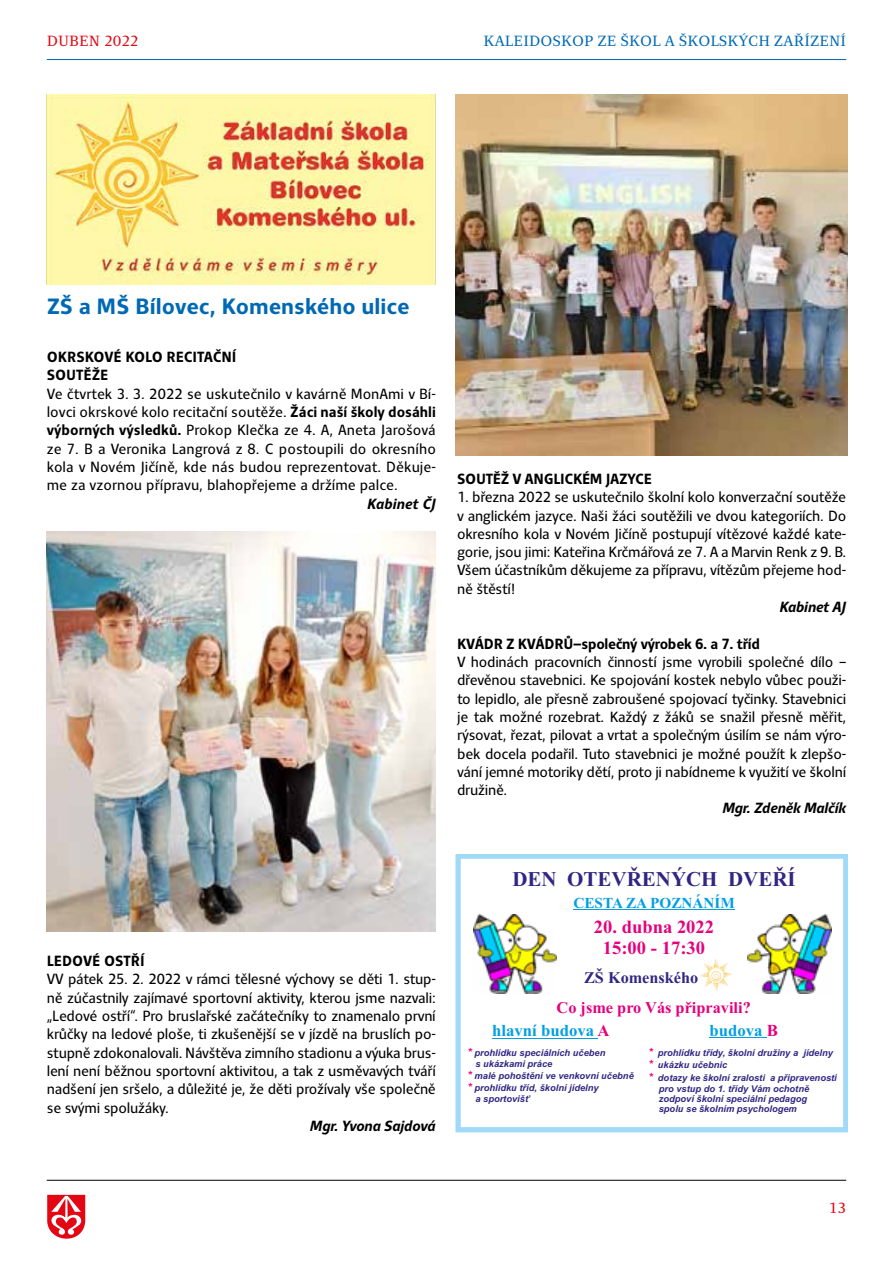
<style>
.page{position:relative;width:893px;height:1263px;background:#fff}
.page>*{position:absolute;margin:0;border:0;box-sizing:border-box;transform-origin:0 0}
.t1{font:700 22.5px "Clara Sans";color:#0069b4}
.t2{font:700 21px "Times New Roman";color:#312783}
.t3{font:700 18.6px/20.5px "Times New Roman";color:#e6007d;text-align:center}
.t4{font:700 16.8px "Times New Roman";color:#009fe3}
.t5{font:700 16.35px "Times New Roman";color:#e6007d}
.t6{font:700 16.35px "Times New Roman";color:#312783}
.t7{font:700 15.3px "Times New Roman";color:#009fe3}
.t8{font:15px/18.3px "Clara Sans";letter-spacing:-.02em;color:#000;text-align:justify;scale:.95 1}
.t9{font:700 15px "Clara Sans";letter-spacing:-.02em;color:#000;scale:.95 1}
.t10{font:italic 700 15px "Clara Sans";letter-spacing:-.02em;color:#000;scale:.95 1}
.t11{font:700 15px/18.3px "Clara Sans";color:#000;scale:.95 1}
.t12{font:15px "Clara Serif";color:#0069b4}
.t13{font:15px "Clara Serif";color:#e30613}
.t14{font:italic 700 15px "Clara Sans";color:#000;scale:.95 1}
.t15{font:italic 700 9.3px/12.5px "Arial";color:#312783}
.s1{font-weight:700}
.s2{font-size:11.1px;color:#e6007d}
.s3{color:#e6007d}
</style>
<div class="page">
<hr style="left:47px;top:1180px;width:799px;height:1px;background:#000">
<svg style="left:47px;top:1195px;width:38px;height:44px"></svg>
<hr style="left:47px;top:59px;width:799px;height:1px;background:#0069b4">
<img style="left:47px;top:95px;width:389px;height:190px">
<img style="left:47px;top:531px;width:389px;height:400px">
<img style="left:455px;top:95px;width:393px;height:360px">
<svg style="left:455px;top:855px;width:393px;height:277px"></svg>
<img style="left:696px;top:957px;width:38px;height:38px">
<hr style="left:492px;top:1038px;width:105px;height:1px;background:#009fe3">
<hr style="left:709px;top:1037px;width:58px;height:1px;background:#009fe3">
<hr style="left:573px;top:909px;width:162px;height:1px;background:#009fe3">
<img style="left:474px;top:914px;width:83px;height:79px">
<img style="left:748px;top:914px;width:83px;height:80px">
<p class="t13" style="left:47px;top:33px;width:93px">DUBEN 2022</p>
<p class="t12" style="left:483px;top:33px;width:364px">KALEIDOSKOP ZE ŠKOL A ŠKOLSKÝCH ZAŘÍZENÍ</p>
<h1 class="t1" style="left:47px;top:294px;width:364px">ZŠ a MŠ Bílovec, Komenského ulice</h1>
<p class="t11" style="left:47px;top:348px;width:201px">OKRSKOVÉ KOLO RECITAČNÍ<br>SOUTĚŽE</p>
<p class="t8" style="left:47px;top:385px;width:411px">Ve čtvrtek 3. 3. 2022 se uskutečnilo v kavárně MonAmi v Bí&shy;lovci okrskové kolo recitační soutěže. <span class="s1">Žáci naší školy dosáhli výborných výsledků.</span> Prokop Klečka ze 4. A, Aneta Jarošová ze 7. B a Veronika Langrová z 8. C postoupili do okresního kola v Novém Jičíně, kde nás budou reprezentovat. Děkuje&shy;me za vzornou přípravu, blahopřejeme a držíme palce.</p>
<p class="t14" style="left:367px;top:495px;width:74px">Kabinet ČJ</p>
<p class="t11" style="left:47px;top:952px;width:105px">LEDOVÉ OSTŘÍ</p>
<p class="t8" style="left:47px;top:970px;width:411px">VV pátek 25. 2. 2022 v rámci tělesné výchovy se děti 1. stup&shy;ně zúčastnily zajímavé sportovní aktivity, kterou jsme nazvali: „Ledové ostří“. Pro bruslařské začátečníky to znamenalo první krůčky na ledové ploše, ti zkušenější se v jízdě na bruslích po&shy;stupně zdokonalovali. Návštěva zimního stadionu a výuka brus&shy;lení není běžnou sportovní aktivitou, a tak z usměvavých tváří nadšení jen sršelo, a důležité je, že děti prožívaly vše společně se svými spolužáky.</p>
<p class="t10" style="left:310px;top:1117px;width:134px">Mgr. Yvona Sajdová</p>
<p class="t9" style="left:457px;top:470px;width:206px">SOUTĚŽ V ANGLICKÉM JAZYCE</p>
<p class="t8" style="left:457px;top:488px;width:411px">1. března 2022 se uskutečnilo školní kolo konverzační soutěže v anglickém jazyce. Naši žáci soutěžili ve dvou kategoriích. Do okresního kola v Novém Jičíně postupují vítězové každé kate&shy;gorie, jsou jimi: Kateřina Krčmářová ze 7. A a Marvin Renk z 9. B.<br>Všem účastníkům děkujeme za přípravu, vítězům přejeme hod&shy;ně štěstí!</p>
<p class="t10" style="left:779px;top:599px;width:72px">Kabinet AJ</p>
<p class="t9" style="left:457px;top:635px;width:320px">KVÁDR Z KVÁDRŮ−společný výrobek 6. a 7. tříd</p>
<p class="t8" style="left:457px;top:653px;width:411px">V hodinách pracovních činností jsme vyrobili společné dílo – dřevěnou stavebnici. Ke spojování kostek nebylo vůbec použi&shy;to lepidlo, ale přesně zabroušené spojovací tyčinky. Stavebnici je tak možné rozebrat. Každý z žáků se snažil přesně měřit, rýsovat, řezat, pilovat a vrtat a společným úsilím se nám výro&shy;bek docela podařil. Tuto stavebnici je možné použít k zlepšo&shy;vání jemné motoriky dětí, proto ji nabídneme k využití ve školní družině.</p>
<p class="t10" style="left:722px;top:800px;width:132px">Mgr. Zdeněk Malčík</p>
<h2 class="t2" style="left:512px;top:864px;width:285px">DEN OTEVŘENÝCH DVEŘÍ</h2>
<p class="t3" style="left:594px;top:916px;width:122px">20. dubna 2022<br>15:00 - 17:30</p>
<p class="t7" style="left:573px;top:892px;width:163px">CESTA ZA POZNÁNÍM</p>
<p class="t6" style="left:584px;top:966px;width:116px">ZŠ Komenského</p>
<p class="t5" style="left:557px;top:995px;width:196px">Co jsme pro Vás připravili?</p>
<p class="t15" style="left:648px;top:1046px;width:190px"><span class="s2">*</span> prohlídku třídy, školní družiny a jídelny <span class="s2">*</span> ukázku učebnic<br><span class="s2">*</span> dotazy ke školní zralosti a připravenosti</p>
<p class="t15" style="left:659px;top:1083px;width:152px;line-height:10.4px">pro vstup do 1. třídy Vám ochotně zodpoví školní speciální pedagog spolu se školním psychologem</p>
<p class="t4" style="left:492px;top:1018px;width:119px">hlavní budova <span class="s3">A</span></p>
<p class="t4" style="left:709px;top:1018px;width:70px">budova <span class="s3">B</span></p>
<p class="t15" style="left:475px;top:1047px;width:131px;line-height:10.8px;text-indent:-8px"><span class="s2">*</span> prohlídku speciálních učeben s ukázkami práce</p>
<p class="t15" style="left:468px;top:1069px;width:168px"><span class="s2">*</span> malé pohoštění ve venkovní učebně <span class="s2">*</span> prohlídku tříd, školní jídelny</p>
<p class="t15" style="left:475px;top:1093px;width:56px">a sportovišť</p>
<p class="t13" style="left:829px;top:1199px;width:19px">13</p>
</div>
